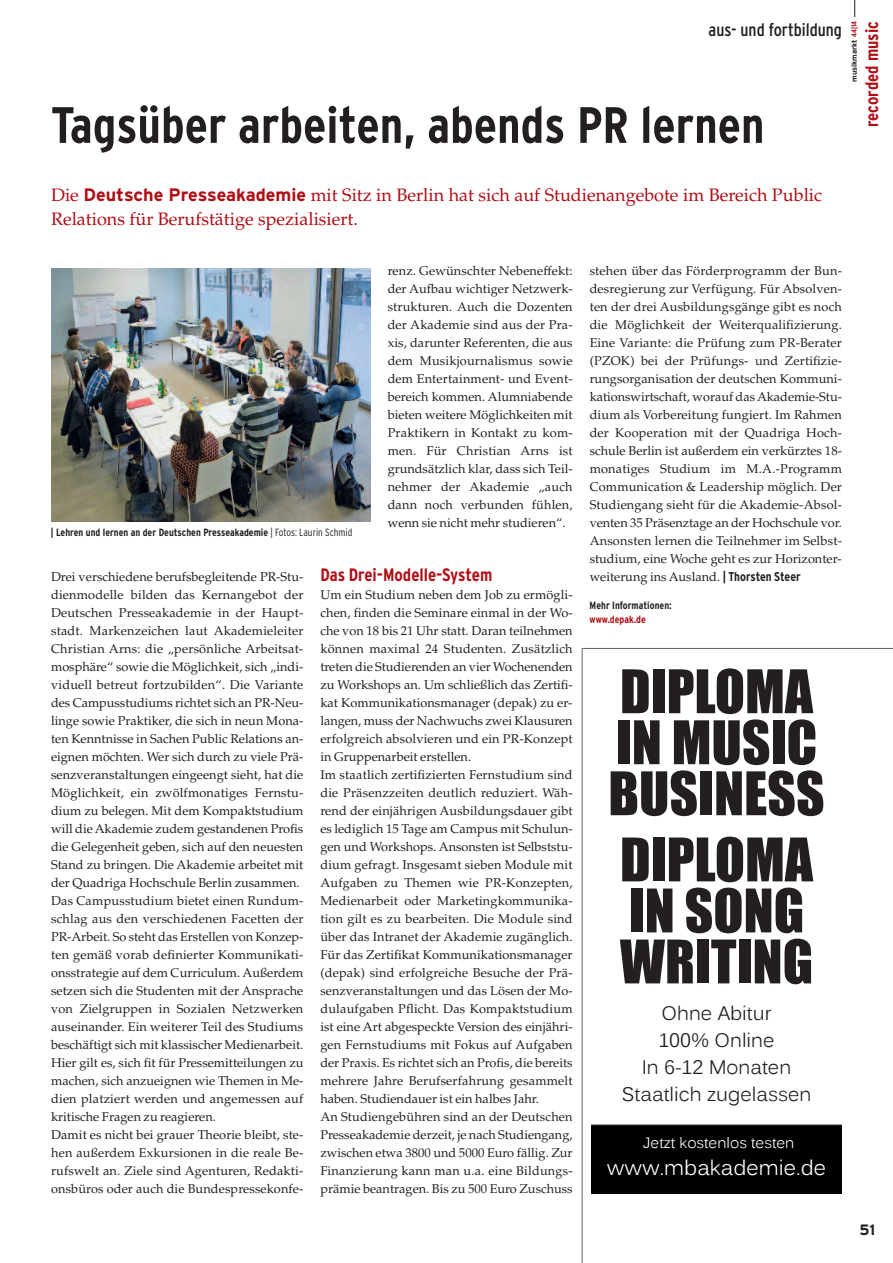
<style>
.page{position:relative;width:893px;height:1263px;background:#fff}
.page>*{position:absolute;margin:0;border:0;box-sizing:border-box;transform-origin:0 0}
.t1{font:55.5px/51px "Impact";color:#231f20}
.t2{font:700 condensed 51px "Interstate";color:#231f20}
.t3{font:21px "Kalinga";color:#fff}
.t4{font:19.5px/27px "Kalinga";color:#231f20;text-align:center}
.t5{font:18px/24px "Palatino LT Pro";color:#b00d15}
.t6{font:700 condensed 18px "Interstate";color:#b00d15}
.t7{font:condensed 18px "Interstate";color:#231f20}
.t8{font:15px "Kalinga";color:#fff}
.t9{font:700 15px "Interstate";color:#231f20}
.t10{font:12.75px/18px "Palatino LT Pro";letter-spacing:.005em;color:#231f20}
.t11{font:700 condensed 10.5px "Interstate";color:#231f20}
.t12{font:700 condensed 10.5px "Interstate";color:#b00d15}
.t13{font:700 7.5px "Interstate";color:#231f20}
.s1{font-family:"Interstate";font-weight:700}
.s2{font-stretch:condensed;color:#b00d15}
.s3{font-weight:300}
.s4{font-family:"Interstate";font-weight:700;font-stretch:condensed}
</style>
<div class="page">
<img style="left:51px;top:268px;width:320px;height:254px">
<div style="left:591px;top:1124px;width:251px;height:69px;background:#000"></div>
<hr style="left:582px;top:648px;width:311px;height:1px;background:#636366">
<hr style="left:582px;top:648px;width:1px;height:615px;background:#636366">
<svg style="left:854px;top:0;width:1px;height:17px"></svg>
<h3 class="t7" style="left:709px;top:19px;width:135px">aus- und fortbildung</h3>
<h2 class="t2" style="left:51px;top:95px;width:715px">Tagsüber arbeiten, abends PR lernen</h2>
<h3 class="t5" style="left:51px;top:185px;width:772px">Die <span class="s1">Deutsche Presseakademie</span> mit Sitz in Berlin hat sich auf Studienangebote im Bereich Public<br>Relations für Berufstätige spezialisiert.</h3>
<p class="t13" style="left:850px;top:82px;width:62px;rotate:-90deg">musikmarkt <span class="s2">44|14</span></p>
<h3 class="t6" style="left:861px;top:127px;width:107px;rotate:-90deg">recorded music</h3>
<p class="t11" style="left:51px;top:526px;width:303px">| Lehren und lernen an der Deutschen Presseakademie <span class="s3">| Fotos: Laurin Schmid</span></p>
<p class="t10" style="left:388px;top:263px;width:187px;text-align:justify">renz. Gewünschter Nebeneffekt: der Aufbau wichtiger Netzwerk&shy;strukturen. Auch die Dozenten der Akademie sind aus der Pra&shy;xis, darunter Referenten, die aus dem Musikjournalismus sowie dem Entertainment- und Event&shy;bereich kommen. Alumniabende bieten weitere Möglichkeiten mit Praktikern in Kontakt zu kom&shy;men. Für Christian Arns ist grundsätzlich klar, dass sich Teil&shy;nehmer der Akademie „auch dann noch verbunden fühlen, wenn sie nicht mehr studieren“.</p>
<p class="t10" style="left:51px;top:569px;width:254px">Drei verschiedene berufsbegleitende PR-Stu&shy;dienmodelle bilden das Kernangebot der Deutschen Presseakademie in der Haupt&shy;stadt. Markenzeichen laut Akademieleiter Christian Arns: die „persönliche Arbeitsat&shy;mosphäre“ sowie die Möglichkeit, sich „indi&shy;viduell betreut fortzubilden“. Die Variante des Campusstudiums richtet sich an PR-Neu&shy;linge sowie Praktiker, die sich in neun Mona&shy;ten Kenntnisse in Sachen Public Relations an&shy;eignen möchten. Wer sich durch zu viele Prä&shy;senzveranstaltungen eingeengt sieht, hat die Möglichkeit, ein zwölfmonatiges Fernstu&shy;dium zu belegen. Mit dem Kompaktstudium will dieAkademie zudem gestandenen Profis die Gelegenheit geben, sich auf den neuesten Stand zu bringen. Die Akademie arbeitet mit der Quadriga Hochschule Berlin zusammen.<br>Das Campusstudium bietet einen Rundum&shy;schlag aus den verschiedenen Facetten der PR-Arbeit. So steht das Erstellen von Konzep&shy;ten gemäß vorab definierter Kommunikati&shy;onsstrategie auf dem Curriculum. Außerdem setzen sich die Studenten mit der Ansprache von Zielgruppen in Sozialen Netzwerken auseinander. Ein weiterer Teil des Studiums beschäftigt sich mit klassischer Medienarbeit.<br>Hier gilt es, sich fit für Pressemitteilungen zu machen, sich anzueignen wie Themen in Me&shy;dien platziert werden und angemessen auf kritische Fragen zu reagieren.<br>Damit es nicht bei grauer Theorie bleibt, ste&shy;hen außerdem Exkursionen in die reale Be&shy;rufswelt an. Ziele sind Agenturen, Redakti&shy;onsbüros oder auch die Bundespressekonfe-</p>
<h3 class="t6" style="left:320px;top:564px;width:173px">Das Drei-Modelle-System</h3>
<p class="t10" style="left:320px;top:587px;width:254px">Um ein Studium neben dem Job zu ermögli&shy;chen, finden die Seminare einmal in der Wo&shy;che von 18 bis 21 Uhr statt. Daran teilnehmen können maximal 24 Studenten. Zusätzlich treten die Studierenden an vier Wochenenden zu Workshops an. Um schließlich das Zertifi&shy;kat Kommunikationsmanager (depak) zu er&shy;langen, muss der Nachwuchs zwei Klausuren erfolgreich absolvieren und ein PR-Konzept in Gruppenarbeit erstellen.<br>Im staatlich zertifizierten Fernstudium sind die Präsenzzeiten deutlich reduziert. Wäh&shy;rend der einjährigen Ausbildungsdauer gibt es lediglich 15 Tage am Campus mit Schulun&shy;gen und Workshops. Ansonsten ist Selbststu&shy;dium gefragt. Insgesamt sieben Module mit Aufgaben zu Themen wie PR-Konzepten, Medienarbeit oder Marketingkommunika&shy;tion gilt es zu bearbeiten. Die Module sind über das Intranet der Akademie zugänglich.<br>Für das Zertifikat Kommunikationsmanager (depak) sind erfolgreiche Besuche der Prä&shy;senzveranstaltungen und das Lösen der Mo&shy;dulaufgaben Pflicht. Das Kompaktstudium ist eine Art abgespeckte Version des einjähri&shy;gen Fernstudiums mit Fokus auf Aufgaben der Praxis. Es richtet sich an Profis, die bereits mehrere Jahre Berufserfahrung gesammelt haben. Studiendauer ist ein halbes Jahr.<br>An Studiengebühren sind an der Deutschen Presseakademie derzeit, je nach Studiengang, zwischen etwa 3800 und 5000 Euro fällig. Zur Finanzierung kann man u.a. eine Bildungs&shy;prämie beantragen. Bis zu 500 Euro Zuschuss</p>
<p class="t10" style="left:590px;top:263px;width:254px;text-align:justify">stehen über das Förderprogramm der Bun&shy;desregierung zur Verfügung. Für Absolven&shy;ten der drei Ausbildungsgänge gibt es noch die Möglichkeit der Weiterqualifizierung.<br>Eine Variante: die Prüfung zum PR-Berater (PZOK) bei der Prüfungs- und Zertifizie&shy;rungsorganisation der deutschen Kommuni&shy;kationswirtschaft, worauf dasAkademie-Stu&shy;dium als Vorbereitung fungiert. Im Rahmen der Kooperation mit der Quadriga Hoch&shy;schule Berlin ist außerdem ein verkürztes 18- monatiges Studium im M.A.-Programm Communication &amp; Leadership möglich. Der Studiengang sieht für die Akademie-Absol&shy;venten 35 Präsenztage an der Hochschule vor.<br>Ansonsten lernen die Teilnehmer im Selbst&shy;studium, eine Woche geht es zur Horizonter&shy;weiterung ins Ausland. <span class="s4">| Thorsten Steer</span></p>
<p class="t11" style="left:590px;top:600px;width:84px">Mehr Informationen:</p>
<p class="t12" style="left:590px;top:613px;width:58px">www.depak.de</p>
<h1 class="t1" style="left:608px;top:665px;width:218px">DIPLOMA<br>IN MUSIC<br>BUSINESS</h1>
<h1 class="t1" style="left:620px;top:834px;width:195px">DIPLOMA<br>IN SONG<br>WRITING</h1>
<h3 class="t4" style="left:622px;top:1002px;width:191px">Ohne Abitur<br>100% Online<br>In 6-12 Monaten<br>Staatlich zugelassen</h3>
<p class="t8" style="left:643px;top:1133px;width:153px">Jetzt kostenlos testen</p>
<h3 class="t3" style="left:607px;top:1154px;width:221px">www.mbakademie.de</h3>
<p class="t9" style="left:860px;top:1220px;width:17px">51</p>
</div>
